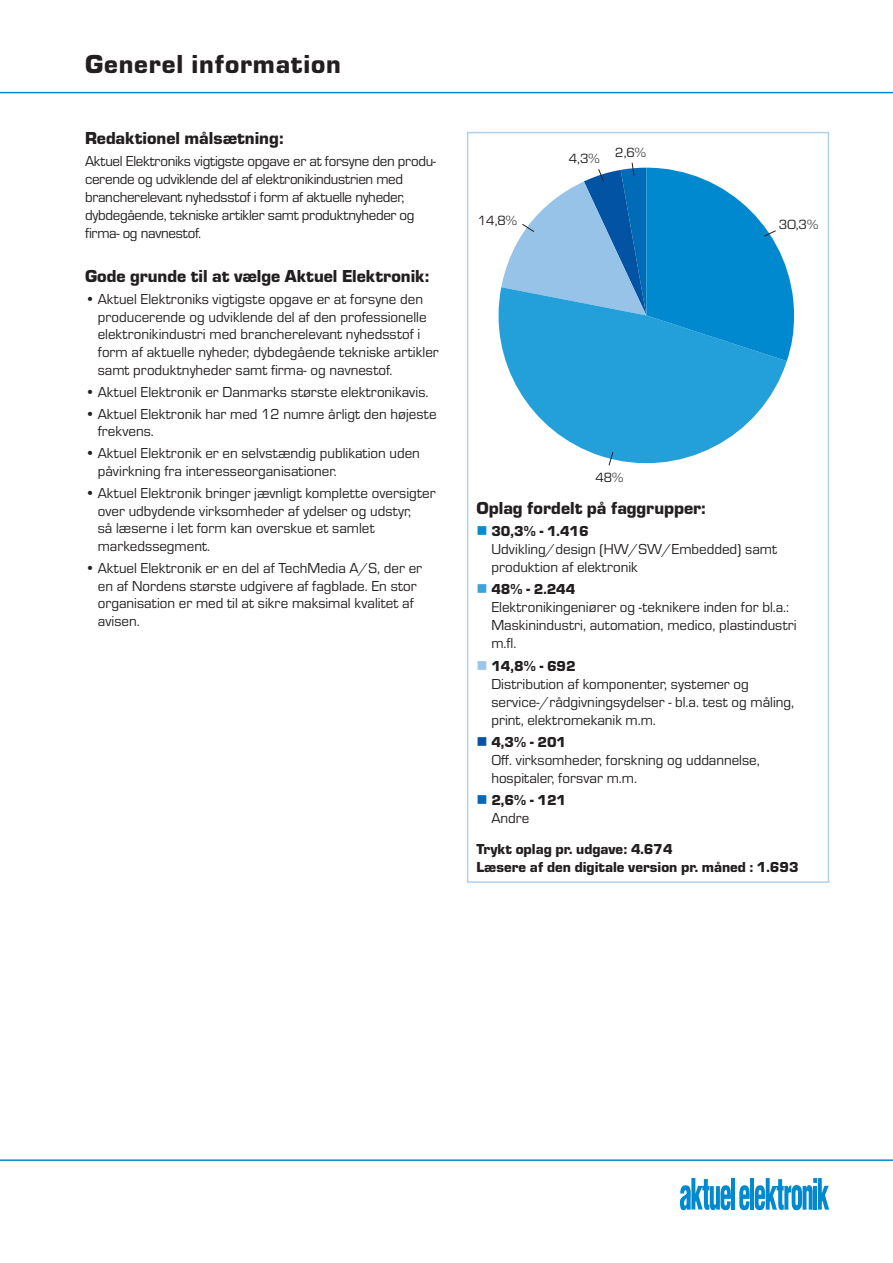
<style>
.page{position:relative;width:893px;height:1263px;background:#fff}
.page>*{position:absolute;margin:0;border:0;box-sizing:border-box;transform-origin:0 0}
.t1{font:900 27px "Eurostile";letter-spacing:.03em;color:#231f20}
.t2{font:900 18px "Eurostile";color:#231f20}
.t3{font:15px/17.7px "Eurostile";color:#231f20}
.t4{font:15px/18px "Eurostile";letter-spacing:-.02em;color:#231f20}
.t5{font:900 15px "Eurostile";color:#231f20}
.t6{font:13.8px "Eurostile Roman DTC";color:#231f20}
.s1{font-weight:900}
.s2{color:#008cd0}
.s3{color:#3ea3d9}
.s4{color:#99c6e8}
.s5{color:#0a52a4}
.s6{color:#016ab6}
</style>
<div class="page">
<hr style="left:0;top:92px;width:893px;height:1px;background:#008cd0">
<hr style="left:0;top:1159px;width:893px;height:2px;background:#008cd0">
<hr style="left:731px;top:1178px;width:4px;height:31px;background:#0089cf">
<svg style="left:680px;top:1178px;width:51px;height:32px"></svg>
<svg style="left:739px;top:1178px;width:90px;height:32px"></svg>
<div style="left:467px;top:132px;width:362px;height:751px;border:2px solid #b0d1ee"></div>
<svg style="left:498px;top:289px;width:289px;height:175px;fill:#239fd9"></svg>
<svg style="left:501px;top:162px;width:293px;height:199px"></svg>
<svg style="left:608px;top:451px;width:6px;height:15px"></svg>
<h1 class="t1" style="left:85px;top:45px;width:257px">Generel information</h1>
<p class="t2" style="left:85px;top:125px;width:200px">Redaktionel målsætning:</p>
<p class="t4" style="left:85px;top:151px;width:352px">Aktuel Elektroniks vigtigste opgave er at forsyne den produ&shy;cerende og udviklende del af elektronikindustrien med</p>
<p class="t4" style="left:85px;top:187px;width:331px">brancherelevant nyhedsstof i form af aktuelle nyheder, dybdegående, tekniske artikler samt produktnyheder og firma- og navnestof.</p>
<p class="t2" style="left:85px;top:263px;width:346px">Gode grunde til at vælge Aktuel Elektronik:</p>
<p class="t3" style="left:98px;top:289px;width:342px;text-indent:-13px"><span class="s1">•</span> Aktuel Elektroniks vigtigste opgave er at forsyne den producerende og udviklende del af den professionelle elektronikindustri med brancherelevant nyhedsstof i form af aktuelle nyheder, dybdegående tekniske artikler samt produktnyheder samt firma- og navnestof.</p>
<p class="t3" style="left:85px;top:382px;width:345px"><span class="s1">•</span> Aktuel Elektronik er Danmarks største elektronikavis.</p>
<p class="t3" style="left:98px;top:404px;width:340px;text-indent:-13px"><span class="s1">•</span> Aktuel Elektronik har med 12 numre årligt den højeste frekvens.</p>
<p class="t3" style="left:98px;top:444px;width:324px;text-indent:-13px"><span class="s1">•</span> Aktuel Elektronik er en selvstændig publikation uden påvirkning fra interesseorganisationer.</p>
<p class="t3" style="left:98px;top:483px;width:339px;text-indent:-13px"><span class="s1">•</span> Aktuel Elektronik bringer jævnligt komplette oversigter over udbydende virksomheder af ydelser og udstyr,<br>så læserne i let form kan overskue et samlet markedssegment.</p>
<p class="t3" style="left:98px;top:558px;width:326px;text-indent:-13px"><span class="s1">•</span> Aktuel Elektronik er en del af TechMedia A/S, der er en af Nordens største udgivere af fagblade. En stor organisation er med til at sikre maksimal kvalitet af avisen.</p>
<p class="t6" style="left:569px;top:151px;width:32px">4,3%</p>
<p class="t6" style="left:615px;top:145px;width:32px">2,6%</p>
<p class="t6" style="left:478px;top:213px;width:41px">14,8%</p>
<p class="t6" style="left:779px;top:217px;width:41px">30,3%</p>
<p class="t6" style="left:595px;top:470px;width:29px">48%</p>
<p class="t2" style="left:476px;top:495px;width:231px">Oplag fordelt på faggrupper:</p>
<p class="t5" style="left:476px;top:520px;width:114px"><span class="s2">■</span> 30,3% - 1.416</p>
<p class="t3" style="left:491px;top:539px;width:287px">Udvikling/design (HW/SW/Embedded) samt produktion af elektronik</p>
<p class="t5" style="left:476px;top:579px;width:101px"><span class="s3">■</span> 48% - 2.244</p>
<p class="t3" style="left:491px;top:598px;width:307px">Elektronikingeniører og -teknikere inden for bl.a.:<br>Maskinindustri, automation, medico, plastindustri m.fl.</p>
<p class="t5" style="left:476px;top:655px;width:101px"><span class="s4">■</span> 14,8% - 692</p>
<p class="t3" style="left:491px;top:674px;width:304px">Distribution af komponenter, systemer og service-/rådgivningsydelser - bl.a. test og måling, print, elektromekanik m.m.</p>
<p class="t5" style="left:476px;top:731px;width:91px"><span class="s5">■</span> 4,3% - 201</p>
<p class="t3" style="left:491px;top:750px;width:270px">Off. virksomheder, forskning og uddannelse,</p>
<p class="t3" style="left:491px;top:768px;width:147px">hospitaler, forsvar m.m.</p>
<p class="t5" style="left:476px;top:789px;width:91px"><span class="s6">■</span> 2,6% - 121</p>
<p class="t3" style="left:491px;top:808px;width:40px">Andre</p>
<p class="t5" style="left:476px;top:838px;width:198px">Trykt oplag pr. udgave: 4.674</p>
<p class="t5" style="left:476px;top:856px;width:324px">Læsere af den digitale version pr. måned : 1.693</p>
</div>
